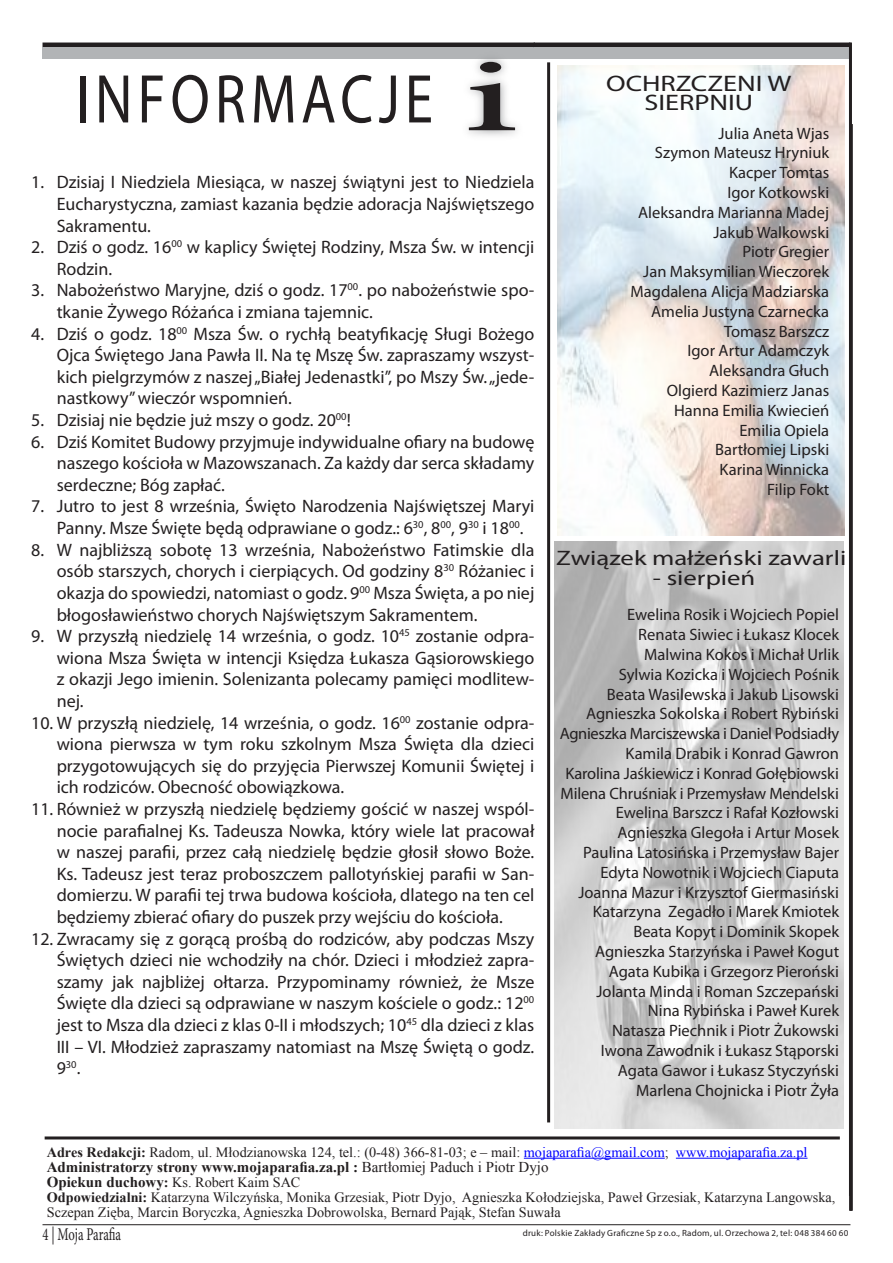
<style>
.page{position:relative;width:893px;height:1263px;background:#fff}
.page>*{position:absolute;margin:0;border:0;box-sizing:border-box;transform-origin:0 0}
.t1{font:69.6px "Goudy Handtooled BT";letter-spacing:.09em;color:#231f20;scale:.82 1}
.t2{font:22.5px/19.5px "Geometric 231 EU Bold";color:#231f20;text-align:center;scale:1.26 1}
.t3{font:21px "Geometric 231 EU Bold";color:#231f20;scale:1.27 1}
.t4{font:18px/21.6px "Torontopl";color:#231f20;text-align:justify}
.t5{font:18px "Minion Pro";letter-spacing:-.01em;color:#231f20;scale:.7 1}
.t6{font:16.5px/19.8px "Geometric 231 EU Normal";color:#231f20;text-align:right}
.t7{font:700 15px "Times New Roman";color:#231f20}
.t8{font:14.25px/15px "Times New Roman";color:#231f20}
.t9{font:9px "Torontopl";letter-spacing:.025em;color:#231f20}
.s1{font-family:"Minion Pro";font-size:105px}
.s2{font-weight:700}
.s3{color:#00f}
.s4{font-weight:400}
.s5{font-weight:700;font-size:15px}
</style>
<div class="page">
<hr style="left:43px;top:1224px;width:807px;height:1px;background:#231f20">
<img style="left:554px;top:541px;width:289px;height:587px">
<img style="left:557px;top:65px;width:288px;height:471px">
<hr style="left:43px;top:43px;width:492px;height:4px;background:#231f20">
<div style="left:43px;top:47px;width:492px;height:11px;background:#b2b4b6"></div>
<hr style="left:534px;top:43px;width:316px;height:3px;background:#231f20">
<div style="left:534px;top:47px;width:316px;height:12px;background:#b2b4b6"></div>
<hr style="left:849px;top:43px;width:3px;height:1153px;background:#231f20">
<div style="left:459px;top:51px;width:66px;height:90px;background:#808285;opacity:.75"></div>
<hr style="left:45px;top:1136px;width:795px;height:3px;background:#231f20">
<hr style="left:524px;top:1158px;width:141px;height:1px;background:#00f">
<hr style="left:676px;top:1158px;width:131px;height:1px;background:#00f">
<hr style="left:849px;top:124px;width:3px;height:1086px;background:#231f20">
<hr style="left:547px;top:62px;width:3px;height:1060px;background:#231f20">
<h1 class="t1" style="left:76px;top:61px;width:541px">INFORMACJE <span class="s1">i</span></h1>
<p class="t4" style="left:57px;top:172px;width:479px;text-indent:-26px">1. Dzisiaj I Niedziela Miesiąca, w naszej świątyni jest to Niedziela Eucharystyczna, zamiast kazania będzie adoracja Najświętszego Sakramentu.</p>
<p class="t4" style="left:57px;top:237px;width:479px;text-indent:-26px">2. Dziś o godz. 16<sup>00</sup> w kaplicy Świętej Rodziny, Msza Św. w intencji<br>Rodzin.</p>
<p class="t4" style="left:57px;top:280px;width:479px;text-indent:-26px">3. Nabożeństwo Maryjne, dziś o godz. 17<sup>00</sup>. po nabożeństwie spo&shy;tkanie Żywego Różańca i zmiana tajemnic.</p>
<p class="t4" style="left:57px;top:323px;width:479px;text-indent:-26px">4. Dziś o godz. 18<sup>00</sup> Msza Św. o rychłą beatyfikację Sługi Bożego Ojca Świętego Jana Pawła II. Na tę Mszę Św. zapraszamy wszyst&shy;kich pielgrzymów z naszej „Białej Jedenastki”, po Mszy Św. „jede&shy;nastkowy” wieczór wspomnień.</p>
<p class="t4" style="left:31px;top:410px;width:321px">5. Dzisiaj nie będzie już mszy o godz. 20<sup>00</sup>!</p>
<p class="t4" style="left:57px;top:431px;width:479px;text-indent:-26px">6. Dziś Komitet Budowy przyjmuje indywidualne ofiary na budowę naszego kościoła w Mazowszanach. Za każdy dar serca składamy serdeczne; Bóg zapłać.</p>
<p class="t4" style="left:57px;top:496px;width:479px;text-indent:-26px">7. Jutro to jest 8 września, Święto Narodzenia Najświętszej Maryi<br>Panny. Msze Święte będą odprawiane o godz.: 6<sup>30</sup>, 8<sup>00</sup>, 9<sup>30</sup> i 18<sup>00</sup>.</p>
<p class="t4" style="left:57px;top:539px;width:479px;text-indent:-26px">8. W najbliższą sobotę 13 września, Nabożeństwo Fatimskie dla osób starszych, chorych i cierpiących. Od godziny 8<sup>30</sup> Różaniec i okazja do spowiedzi, natomiast o godz. 9<sup>00</sup> Msza Święta, a po niej błogosławieństwo chorych Najświętszym Sakramentem.</p>
<p class="t4" style="left:57px;top:626px;width:479px;text-indent:-26px">9. W przyszłą niedzielę 14 września, o godz. 10<sup>45</sup> zostanie odpra&shy;wiona Msza Święta w intencji Księdza Łukasza Gąsiorowskiego z okazji Jego imienin. Solenizanta polecamy pamięci modlitew&shy;nej.</p>
<p class="t4" style="left:57px;top:712px;width:479px;text-indent:-26px">10. W przyszłą niedzielę, 14 września, o godz. 16<sup>00</sup> zostanie odpra&shy;wiona pierwsza w tym roku szkolnym Msza Święta dla dzieci przygotowujących się do przyjęcia Pierwszej Komunii Świętej i ich rodziców. Obecność obowiązkowa.</p>
<p class="t4" style="left:57px;top:798px;width:479px;text-indent:-26px">11. Również w przyszłą niedzielę będziemy gościć w naszej wspól&shy;nocie parafialnej Ks. Tadeusza Nowka, który wiele lat pracował w naszej parafii, przez całą niedzielę będzie głosił słowo Boże.<br>Ks. Tadeusz jest teraz proboszczem pallotyńskiej parafii w San&shy;domierzu. W parafii tej trwa budowa kościoła, dlatego na ten cel będziemy zbierać ofiary do puszek przy wejściu do kościoła.</p>
<p class="t4" style="left:57px;top:928px;width:479px;text-indent:-26px">12. Zwracamy się z gorącą prośbą do rodziców, aby podczas Mszy Świętych dzieci nie wchodziły na chór. Dzieci i młodzież zapra&shy;szamy jak najbliżej ołtarza. Przypominamy również, że Msze Święte dla dzieci są odprawiane w naszym kościele o godz.: 12<sup>00 </sup>jest to Msza dla dzieci z klas 0-II i młodszych; 10<sup>45</sup> dla dzieci z klas III – VI. Młodzież zapraszamy natomiast na Mszę Świętą o godz.<br>9<sup>30</sup>.</p>
<p class="t2" style="left:606px;top:74px;width:149px">OCHRZCZENI W<br>SIERPNIU</p>
<p class="t6" style="left:630px;top:123px;width:200px">Julia Aneta Wjas<br>Szymon Mateusz Hryniuk<br>Kacper Tomtas<br>Igor Kotkowski<br>Aleksandra Marianna Madej<br>Jakub Walkowski<br>Piotr Gregier<br>Jan Maksymilian Wieczorek<br>Magdalena Alicja Madziarska<br>Amelia Justyna Czarnecka<br>Tomasz Barszcz<br>Igor Artur Adamczyk<br>Aleksandra Głuch<br>Olgierd Kazimierz Janas<br>Hanna Emilia Kwiecień<br>Emilia Opiela<br>Bartłomiej Lipski<br>Karina Winnicka<br>Filip Fokt</p>
<p class="t3" style="left:556px;top:546px;width:230px">Związek małżeński zawarli</p>
<p class="t3" style="left:653px;top:566px;width:82px">- sierpień</p>
<p class="t6" style="left:560px;top:605px;width:281px">Ewelina Rosik i Wojciech Popiel<br>Renata Siwiec i Łukasz Klocek<br>Malwina Kokos i Michał Urlik<br>Sylwia Kozicka i Wojciech Pośnik<br>Beata Wasilewska i Jakub Lisowski Agnieszka Sokolska i Robert Rybiński Agnieszka Marciszewska i Daniel Podsiadły Kamila Drabik i Konrad Gawron<br>Karolina Jaśkiewicz i Konrad Gołębiowski Milena Chruśniak i Przemysław Mendelski Ewelina Barszcz i Rafał Kozłowski Agnieszka Glegoła i Artur Mosek<br>Paulina Latosińska i Przemysław Bajer Edyta Nowotnik i Wojciech Ciaputa Joanna Mazur i Krzysztof Giermasiński Katarzyna Zegadło i Marek Kmiotek Beata Kopyt i Dominik Skopek Agnieszka Starzyńska i Paweł Kogut Agata Kubika i Grzegorz Pieroński Jolanta Minda i Roman Szczepański<br>Nina Rybińska i Paweł Kurek<br>Natasza Piechnik i Piotr Żukowski<br>Iwona Zawodnik i Łukasz Stąporski Agata Gawor i Łukasz Styczyński Marlena Chojnicka i Piotr Żyła</p>
<p class="t8" style="left:47px;top:1144px;width:762px"><span class="s2">Adres Redakcji:</span> Radom, ul. Młodzianowska 124, tel.: (0-48) 366-81-03; e – mail: <span class="s3">mojaparafia@gmail.com</span>; <span class="s3">www.mojaparafia.za.pl</span></p>
<p class="t7" style="left:47px;top:1156px;width:503px">Administratorzy strony www.mojaparafia.za.pl : <span class="s4">Bartłomiej Paduch i Piotr Dyjo</span></p>
<p class="t8" style="left:47px;top:1174px;width:790px"><span class="s5">Opiekun duchowy</span><span class="s2">:</span> Ks. Robert Kaim SAC<br><span class="s2">Odpowiedzialni:</span> Katarzyna Wilczyńska, Monika Grzesiak, Piotr Dyjo, Agnieszka Kołodziejska, Paweł Grzesiak, Katarzyna Langowska,<br>Sczepan Zięba, Marcin Boryczka, Agnieszka Dobrowolska, Bernard Pająk, Stefan Suwała</p>
<p class="t5" style="left:43px;top:1223px;width:114px">4 | Moja Parafia</p>
<p class="t9" style="left:523px;top:1228px;width:327px">druk: Polskie Zakłady Graficzne Sp z o.o., Radom, ul. Orzechowa 2, tel: 048 384 60 60</p>
</div>
